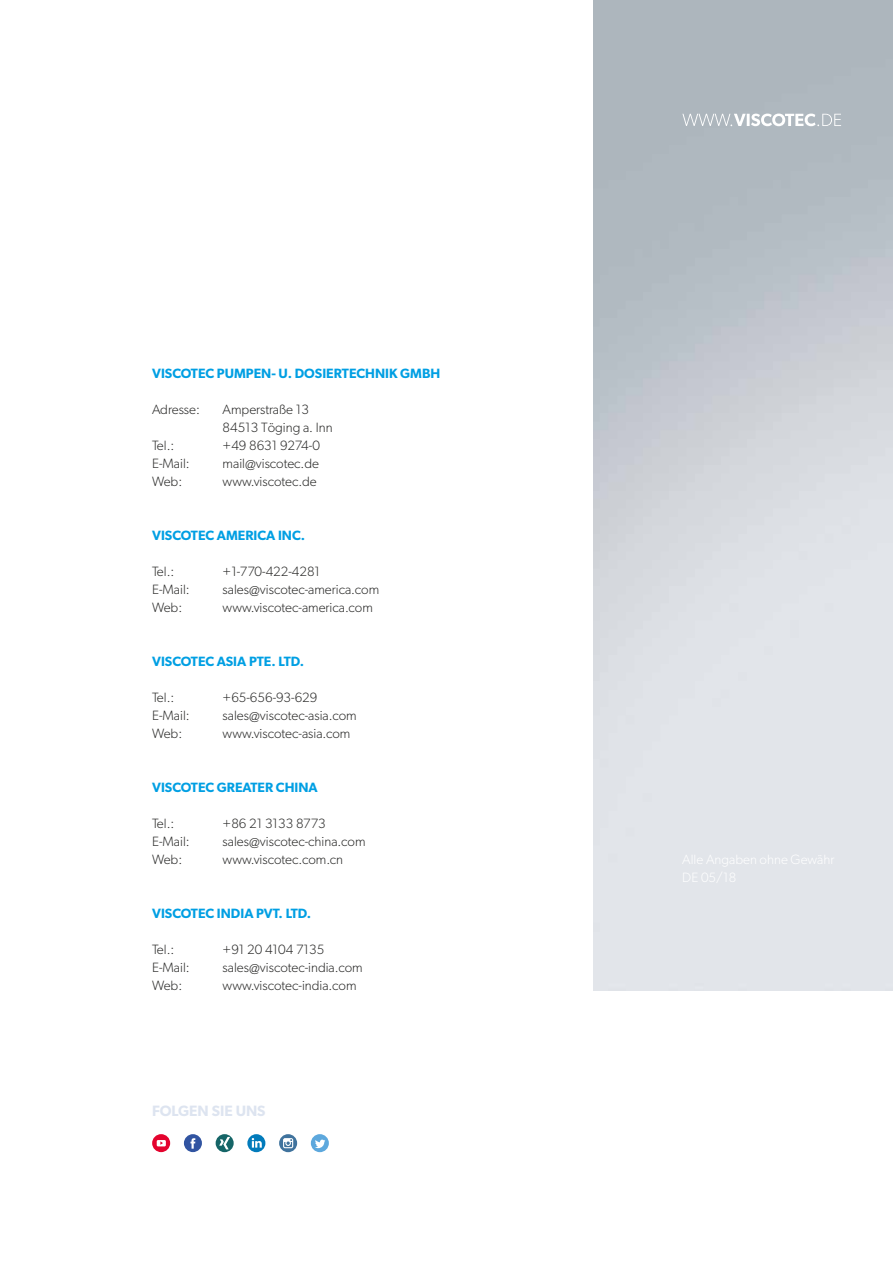
<style>
.page{position:relative;width:893px;height:1263px;background:#fff}
.page>*{position:absolute;margin:0;border:0;box-sizing:border-box;transform-origin:0 0}
.t1{font:600 15px "Gibson";color:#dde4f0}
.t2{font:300 13.5px/18px "Gibson";color:#282827}
.t3{font:600 13.5px "Gibson";color:#009fe3}
</style>
<div class="page">
<svg style="left:682px;top:114px;width:159px;height:12px"></svg>
<svg style="left:152px;top:1134px;width:18px;height:18px"></svg>
<svg style="left:216px;top:1134px;width:18px;height:18px"></svg>
<svg style="left:311px;top:1134px;width:18px;height:18px"></svg>
<svg style="left:247px;top:1134px;width:18px;height:18px"></svg>
<svg style="left:184px;top:1134px;width:18px;height:18px"></svg>
<svg style="left:279px;top:1134px;width:18px;height:18px"></svg>
<p class="t3" style="left:152px;top:365px;width:290px">VISCOTEC PUMPEN- U. DOSIERTECHNIK GMBH</p>
<p class="t2" style="left:152px;top:400px;width:49px">Adresse:</p>
<p class="t2" style="left:223px;top:400px;width:111px">Amperstraße 13<br>84513 Töging a. Inn</p>
<p class="t2" style="left:152px;top:436px;width:24px">Tel.:</p>
<p class="t2" style="left:223px;top:436px;width:99px">+49 8631 9274-0</p>
<p class="t2" style="left:152px;top:454px;width:39px">E-Mail:</p>
<p class="t2" style="left:223px;top:454px;width:98px">mail@viscotec.de</p>
<p class="t2" style="left:152px;top:472px;width:32px">Web:</p>
<p class="t2" style="left:223px;top:472px;width:96px">www.viscotec.de</p>
<p class="t3" style="left:152px;top:527px;width:155px">VISCOTEC AMERICA INC.</p>
<p class="t2" style="left:152px;top:562px;width:24px">Tel.:</p>
<p class="t2" style="left:223px;top:562px;width:99px">+1-770-422-4281</p>
<p class="t2" style="left:152px;top:580px;width:39px">E-Mail:</p>
<p class="t2" style="left:223px;top:580px;width:158px">sales@viscotec-america.com</p>
<p class="t2" style="left:152px;top:598px;width:32px">Web:</p>
<p class="t2" style="left:223px;top:598px;width:152px">www.viscotec-america.com</p>
<p class="t3" style="left:152px;top:653px;width:153px">VISCOTEC ASIA PTE. LTD.</p>
<p class="t2" style="left:152px;top:688px;width:24px">Tel.:</p>
<p class="t2" style="left:223px;top:688px;width:96px">+65-656-93-629</p>
<p class="t2" style="left:152px;top:706px;width:39px">E-Mail:</p>
<p class="t2" style="left:223px;top:706px;width:136px">sales@viscotec-asia.com</p>
<p class="t2" style="left:152px;top:724px;width:32px">Web:</p>
<p class="t2" style="left:223px;top:724px;width:129px">www.viscotec-asia.com</p>
<p class="t3" style="left:152px;top:779px;width:167px">VISCOTEC GREATER CHINA</p>
<p class="t2" style="left:152px;top:814px;width:24px">Tel.:</p>
<p class="t2" style="left:223px;top:814px;width:105px">+86 21 3133 8773</p>
<p class="t2" style="left:152px;top:832px;width:39px">E-Mail:</p>
<p class="t2" style="left:223px;top:832px;width:144px">sales@viscotec-china.com</p>
<p class="t2" style="left:152px;top:850px;width:32px">Web:</p>
<p class="t2" style="left:223px;top:850px;width:122px">www.viscotec.com.cn</p>
<p class="t3" style="left:152px;top:905px;width:161px">VISCOTEC INDIA PVT. LTD.</p>
<p class="t2" style="left:152px;top:940px;width:24px">Tel.:</p>
<p class="t2" style="left:223px;top:940px;width:103px">+91 20 4104 7135</p>
<p class="t2" style="left:152px;top:958px;width:39px">E-Mail:</p>
<p class="t2" style="left:223px;top:958px;width:142px">sales@viscotec-india.com</p>
<p class="t2" style="left:152px;top:976px;width:32px">Web:</p>
<p class="t2" style="left:223px;top:976px;width:135px">www.viscotec-india.com</p>
<p class="t1" style="left:152px;top:1102px;width:115px">FOLGEN SIE UNS</p>
</div>
